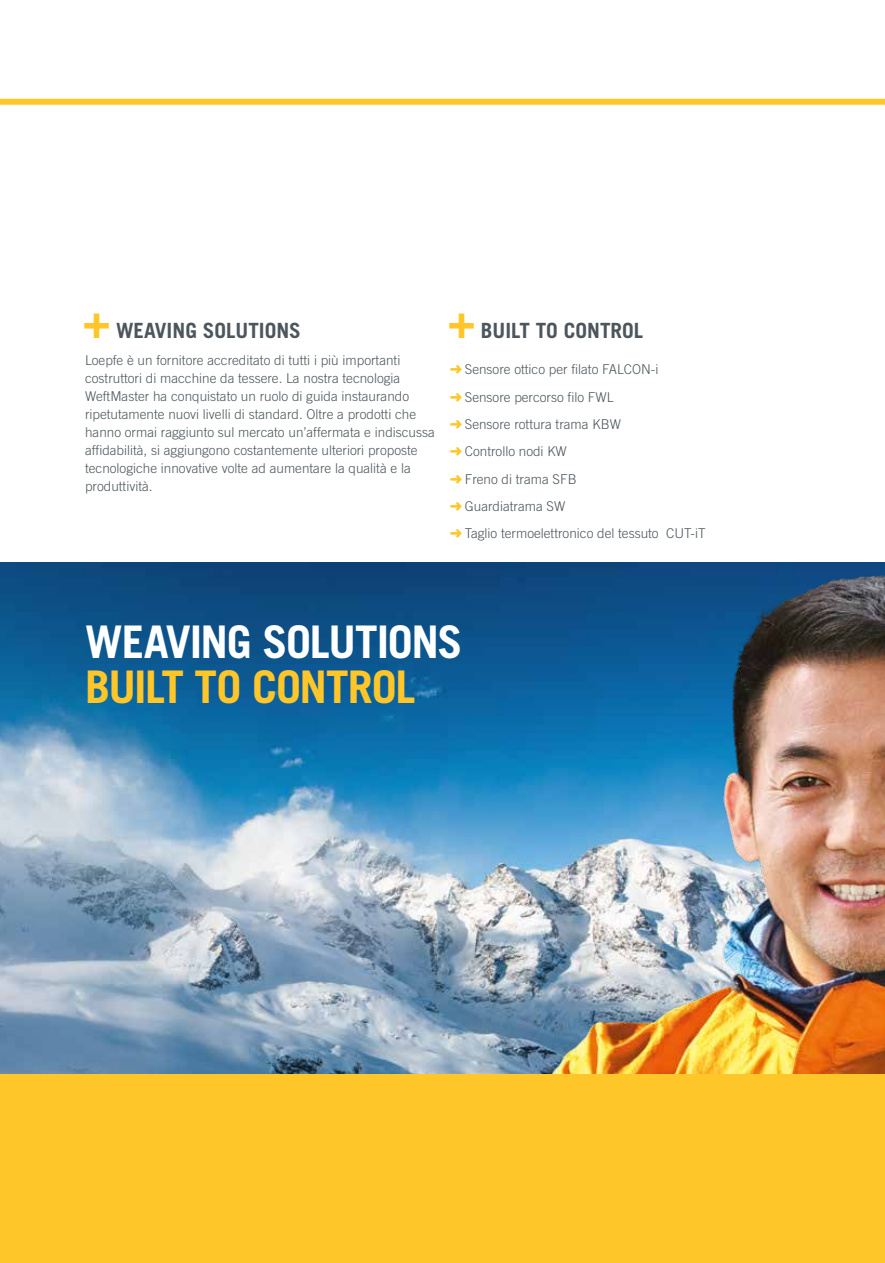
<style>
.page{position:relative;width:885px;height:1263px;background:#fff}
.page>*{position:absolute;margin:0;border:0;box-sizing:border-box;transform-origin:0 0}
.t1{font:700 45px "Trade Gothic LT Std";letter-spacing:-.03em;color:#fff}
.t2{font:700 45px "Trade Gothic LT Std";letter-spacing:-.03em;color:#ffc629}
.t3{font:700 21px "Trade Gothic LT Std";color:#4c565c}
.t4{font:300 13.5px/18px "Trade Gothic LT Std";color:#4c565c}
.s1{font-family:"Trade Gothic LT Com";font-size:45px;color:#ffc629}
.s2{color:#ffc629}
</style>
<div class="page">
<div style="left:0;top:99px;width:884px;height:6px;background:#ffc629"></div>
<div style="left:0;top:1073px;width:884px;height:190px;background:#ffc629"></div>
<img style="left:0;top:562px;width:519px;height:511px">
<img style="left:519px;top:562px;width:365px;height:511px">
<h2 class="t3" style="left:83px;top:318px;width:219px"><span class="s1">+</span> WEAVING SOLUTIONS</h2>
<p class="t4" style="left:85px;top:351px;width:351px">Loepfe è un fornitore accreditato di tutti i più importanti costruttori di macchine da tessere. La nostra tecnologia WeftMaster ha conquistato un ruolo di guida instaurando ripetutamente nuovi livelli di standard. Oltre a prodotti che hanno ormai raggiunto sul mercato un’affermata e indiscussa affidabilità, si aggiungono costantemente ulteriori proposte tecnologiche innovative volte ad aumentare la qualità e la produttività.</p>
<h2 class="t3" style="left:448px;top:318px;width:197px"><span class="s1">+</span> BUILT TO CONTROL</h2>
<p class="t4" style="left:450px;top:356px;width:257px;line-height:27.3px"><span class="s2">➜</span> Sensore ottico per filato FALCON-i<br><span class="s2">➜</span> Sensore percorso filo FWL<br><span class="s2">➜</span> Sensore rottura trama KBW<br><span class="s2">➜</span> Controllo nodi KW<br><span class="s2">➜</span> Freno di trama SFB<br><span class="s2">➜</span> Guardiatrama SW<br><span class="s2">➜</span> Taglio termoelettronico del tessuto CUT-iT</p>
<h1 class="t1" style="left:85px;top:614px;width:379px">WEAVING SOLUTIONS</h1>
<h1 class="t2" style="left:85px;top:659px;width:332px">BUILT TO CONTROL</h1>
</div>
